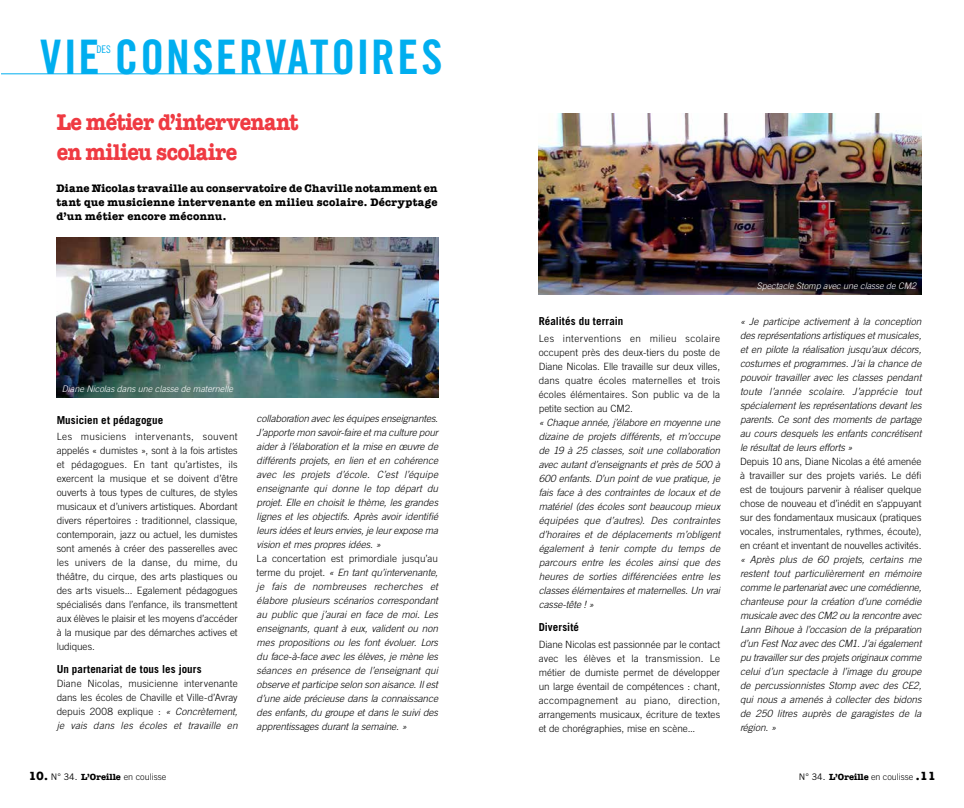
<style>
.page{position:relative;width:964px;height:808px;background:#fff}
.page>*{position:absolute;margin:0;border:0;box-sizing:border-box;transform-origin:0 0}
.t1{font:47.6px "Trade Gothic LT Std Bd Cn 20";letter-spacing:.05em;color:#00aeef}
.t2{font:700 23px/30px "American Typewriter";letter-spacing:-.025em;color:#ef3a42;scale:.9 1}
.t3{font:700 11px/14px "American Typewriter";letter-spacing:.025em;color:#000;text-align:justify}
.t4{font:700 11px "Trade Gothic LT Std";letter-spacing:.005em;color:#000}
.t5{font:10.5px "Trade Gothic LT Std Cn 18";color:#00aeef}
.t6{font:italic 300 10px/14px "Trade Gothic LT Std";letter-spacing:-.005em;color:#000;text-align:justify}
.t7{font:300 10px/14px "Trade Gothic LT Std";letter-spacing:-.005em;color:#000;text-align:justify}
.t8{font:italic 300 9px "Trade Gothic LT Std";color:#fff}
.t9{font:300 9px "Trade Gothic LT Std";color:#000}
.s1{font-style:italic}
.s2{font-family:"American Typewriter";font-weight:700;font-size:12px}
.s3{font-weight:400}
.s4{font-family:"American Typewriter";font-weight:700}
.s5{font-style:normal}
</style>
<div class="page">
<img style="left:539px;top:113px;width:382px;height:182px">
<img style="left:57px;top:238px;width:382px;height:159px">
<hr style="left:1px;top:74px;width:342px;height:1px;background:#00aeef">
<h1 class="t1" style="left:40px;top:28px;width:404px">VIE CONSERVATOIRES</h1>
<p class="t5" style="left:96px;top:43px;width:16px">DES</p>
<h2 class="t2" style="left:57px;top:107px;width:270px">Le métier d’intervenant en milieu scolaire</h2>
<p class="t3" style="left:56px;top:181px;width:383px">Diane Nicolas travaille au conservatoire de Chaville notamment en tant que musicienne intervenante en milieu scolaire. Décryptage d’un métier encore méconnu.</p>
<p class="t8" style="left:62px;top:383px;width:172px">Diane Nicolas dans une classe de maternelle</p>
<p class="t4" style="left:57px;top:413px;width:108px">Musicien et pédagogue</p>
<p class="t7" style="left:57px;top:430px;width:183px">Les musiciens intervenants, souvent appelés « dumistes », sont à la fois artistes et pédagogues. En tant qu’artistes, ils exercent la musique et se doivent d’être ouverts à tous types de cultures, de styles musicaux et d’univers artistiques. Abordant divers répertoires : traditionnel, classique, contemporain, jazz ou actuel, les dumistes sont amenés à créer des passerelles avec les univers de la danse, du mime, du théâtre, du cirque, des arts plastiques ou des arts visuels... Egalement pédagogues spécialisés dans l’enfance, ils transmettent aux élèves le plaisir et les moyens d’accéder à la musique par des démarches actives et ludiques.</p>
<p class="t4" style="left:57px;top:662px;width:146px">Un partenariat de tous les jours</p>
<p class="t7" style="left:57px;top:676px;width:183px">Diane Nicolas, musicienne intervenante dans les écoles de Chaville et Ville-d’Avray depuis 2008 explique : <span class="s1">« Concrètement, je vais dans les écoles et travaille en</span></p>
<p class="t9" style="left:28px;top:771px;width:139px"><span class="s2">10.</span> <span class="s3">N° 34.</span> <span class="s4">L’Oreille</span> en coulisse</p>
<p class="t6" style="left:257px;top:411px;width:183px">collaboration avec les équipes enseignantes.<br>J’apporte mon savoir-faire et ma culture pour aider à l’élaboration et la mise en œuvre de différents projets, en lien et en cohérence avec les projets d’école. C’est l’équipe enseignante qui donne le top départ du projet. Elle en choisit le thème, les grandes lignes et les objectifs. Après avoir identifié leurs idées et leurs envies, je leur expose ma vision et mes propres idées. »</p>
<p class="t6" style="left:257px;top:551px;width:183px"><span class="s5">La concertation est primordiale jusqu’au terme du projet.</span> « En tant qu’intervenante, je fais de nombreuses recherches et élabore plusieurs scénarios correspondant au public que j’aurai en face de moi. Les enseignants, quant à eux, valident ou non mes propositions ou les font évoluer. Lors du face-à-face avec les élèves, je mène les séances en présence de l’enseignant qui observe et participe selon son aisance. Il est d’une aide précieuse dans la connaissance des enfants, du groupe et dans le suivi des apprentissages durant la semaine. »</p>
<p class="t4" style="left:539px;top:315px;width:86px">Réalités du terrain</p>
<p class="t7" style="left:539px;top:332px;width:183px">Les interventions en milieu scolaire occupent près des deux-tiers du poste de Diane Nicolas. Elle travaille sur deux villes, dans quatre écoles maternelles et trois écoles élémentaires. Son public va de la petite section au CM2.</p>
<p class="t6" style="left:539px;top:416px;width:183px">« Chaque année, j’élabore en moyenne une dizaine de projets différents, et m’occupe de 19 à 25 classes, soit une collaboration avec autant d’enseignants et près de 500 à 600 enfants. D’un point de vue pratique, je fais face à des contraintes de locaux et de matériel (des écoles sont beaucoup mieux équipées que d’autres). Des contraintes d’horaires et de déplacements m’obligent également à tenir compte du temps de parcours entre les écoles ainsi que des heures de sorties différenciées entre les classes élémentaires et maternelles. Un vrai casse-tête ! »</p>
<p class="t4" style="left:539px;top:620px;width:42px">Diversité</p>
<p class="t7" style="left:539px;top:637px;width:183px">Diane Nicolas est passionnée par le contact avec les élèves et la transmission. Le métier de dumiste permet de développer un large éventail de compétences : chant, accompagnement au piano, direction, arrangements musicaux, écriture de textes et de chorégraphies, mise en scène...</p>
<p class="t8" style="left:756px;top:281px;width:161px">Spectacle Stomp avec une classe de CM2</p>
<p class="t6" style="left:740px;top:314px;width:183px">« Je participe activement à la conception des représentations artistiques et musicales, et en pilote la réalisation jusqu’aux décors, costumes et programmes. J’ai la chance de pouvoir travailler avec les classes pendant toute l’année scolaire. J’apprécie tout spécialement les représentations devant les parents. Ce sont des moments de partage au cours desquels les enfants concrétisent le résultat de leurs efforts »</p>
<p class="t7" style="left:740px;top:454px;width:183px">Depuis 10 ans, Diane Nicolas a été amenée à travailler sur des projets variés. Le défi est de toujours parvenir à réaliser quelque chose de nouveau et d’inédit en s’appuyant sur des fondamentaux musicaux (pratiques vocales, instrumentales, rythmes, écoute), en créant et inventant de nouvelles activités.</p>
<p class="t6" style="left:740px;top:552px;width:183px">« Après plus de 60 projets, certains me restent tout particulièrement en mémoire comme le partenariat avec une comédienne, chanteuse pour la création d’une comédie musicale avec des CM2 ou la rencontre avec Lann Bihoue à l’occasion de la préparation d’un Fest Noz avec des CM1. J’ai également pu travailler sur des projets originaux comme celui d’un spectacle à l’image du groupe de percussionnistes Stomp avec des CE2, qui nous a amenés à collecter des bidons de 250 litres auprès de garagistes de la région. »</p>
<p class="t9" style="left:799px;top:771px;width:138px"><span class="s3">N° 34.</span> <span class="s4">L’Oreille</span> en coulisse <span class="s2">.11</span></p>
</div>
